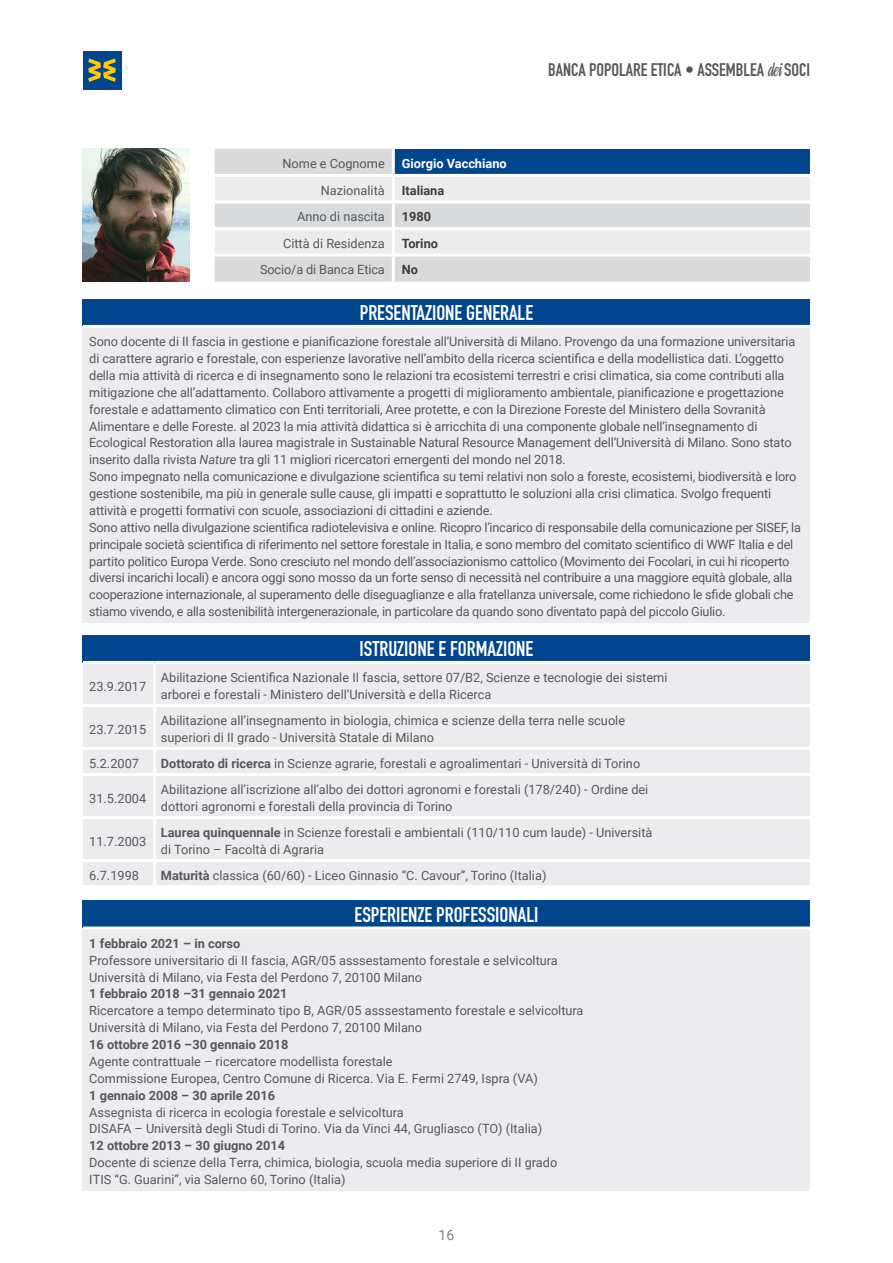
<style>
.page{position:relative;width:893px;height:1263px;background:#fff}
.page>*{position:absolute;margin:0;border:0;box-sizing:border-box;transform-origin:0 0}
.BE18_TAB_H1{font:21px "DIN Engschrift Std";color:#fff}
.t1{font:18px "DIN Engschrift Std";color:#57585a}
.t2{font:14.1px "Roboto";color:#808285}
.BE18_TAB_CV_testi{font:12.75px/16.8px "Roboto";letter-spacing:-.01em;color:#57585a}
.BE18_TAB_CV_testi-2{font:700 12.75px "Roboto";color:#57585a}
.BE18_TAB_CV_testi-3{font:700 12.75px "Roboto";color:#3e3e3f}
.BE18_TAB_CV_testi-4{font:700 12.75px "Roboto";color:#fff}
.s1{font-family:"Linotype Gneisenauette";font-weight:300}
.s2{font-style:italic}
.s3{font-weight:700}
</style>
<div class="page">
<div style="left:83px;top:51px;width:38px;height:38px;background:#01468c"></div>
<svg style="left:88px;top:58px;width:28px;height:24px"></svg>
<div style="left:83px;top:299px;width:727px;height:27px;background:#01468c"></div>
<div style="left:83px;top:326px;width:727px;height:297px;background:#ececee"></div>
<hr style="left:83px;top:325px;width:727px;height:3px;background:#fff">
<div style="left:83px;top:900px;width:727px;height:28px;background:#01468c"></div>
<div style="left:83px;top:928px;width:727px;height:262px;background:#ececee"></div>
<hr style="left:83px;top:926px;width:727px;height:3px;background:#fff">
<div style="left:215px;top:149px;width:595px;height:133px;background:#d9dadc"></div>
<div style="left:393px;top:149px;width:417px;height:26px;background:#01468c"></div>
<svg style="left:215px;top:177px;width:595px;height:77px;background:#e5e6e8"></svg>
<hr style="left:215px;top:254px;width:178px;height:3px;background:#fff">
<hr style="left:393px;top:254px;width:417px;height:3px;background:#fff">
<hr style="left:392px;top:257px;width:3px;height:25px;background:#fff">
<hr style="left:392px;top:149px;width:3px;height:25px;background:#fff">
<hr style="left:215px;top:174px;width:178px;height:3px;background:#fff">
<hr style="left:393px;top:174px;width:417px;height:3px;background:#fff">
<hr style="left:392px;top:177px;width:3px;height:23px;background:#fff">
<hr style="left:215px;top:200px;width:178px;height:3px;background:#fff">
<hr style="left:393px;top:200px;width:417px;height:3px;background:#fff">
<hr style="left:392px;top:203px;width:3px;height:24px;background:#fff">
<hr style="left:215px;top:227px;width:178px;height:3px;background:#fff">
<hr style="left:393px;top:227px;width:417px;height:3px;background:#fff">
<hr style="left:392px;top:230px;width:3px;height:24px;background:#fff">
<img style="left:83px;top:149px;width:106px;height:133px">
<div style="left:83px;top:635px;width:727px;height:27px;background:#01468c"></div>
<div style="left:83px;top:664px;width:727px;height:221px;background:#ececee"></div>
<hr style="left:153px;top:664px;width:3px;height:40px;background:#fff">
<hr style="left:83px;top:704px;width:71px;height:3px;background:#fff">
<hr style="left:154px;top:704px;width:656px;height:3px;background:#fff">
<hr style="left:153px;top:707px;width:3px;height:40px;background:#fff">
<hr style="left:83px;top:747px;width:71px;height:3px;background:#fff">
<hr style="left:154px;top:747px;width:656px;height:3px;background:#fff">
<hr style="left:153px;top:750px;width:3px;height:23px;background:#fff">
<hr style="left:83px;top:773px;width:71px;height:3px;background:#fff">
<hr style="left:154px;top:773px;width:656px;height:3px;background:#fff">
<hr style="left:153px;top:776px;width:3px;height:40px;background:#fff">
<hr style="left:83px;top:816px;width:71px;height:3px;background:#fff">
<hr style="left:154px;top:816px;width:656px;height:3px;background:#fff">
<hr style="left:153px;top:819px;width:3px;height:40px;background:#fff">
<hr style="left:83px;top:859px;width:71px;height:3px;background:#fff">
<hr style="left:154px;top:859px;width:656px;height:3px;background:#fff">
<hr style="left:153px;top:862px;width:3px;height:23px;background:#fff">
<hr style="left:83px;top:661px;width:71px;height:3px;background:#fff">
<hr style="left:154px;top:661px;width:656px;height:3px;background:#fff">
<p class="BE18_TAB_CV_testi" style="left:282px;top:155px;width:104px">Nome e Cognome</p>
<p class="BE18_TAB_CV_testi-4" style="left:402px;top:155px;width:106px">Giorgio Vacchiano</p>
<p class="BE18_TAB_CV_testi" style="left:321px;top:181px;width:65px">Nazionalità</p>
<p class="BE18_TAB_CV_testi-3" style="left:402px;top:181px;width:44px">Italiana</p>
<p class="BE18_TAB_CV_testi" style="left:297px;top:208px;width:89px">Anno di nascita</p>
<p class="BE18_TAB_CV_testi-3" style="left:402px;top:208px;width:31px">1980</p>
<p class="BE18_TAB_CV_testi" style="left:283px;top:234px;width:103px">Città di Residenza</p>
<p class="BE18_TAB_CV_testi-3" style="left:402px;top:234px;width:38px">Torino</p>
<p class="BE18_TAB_CV_testi" style="left:260px;top:261px;width:126px">Socio/a di Banca Etica</p>
<p class="BE18_TAB_CV_testi-3" style="left:402px;top:261px;width:18px">No</p>
<h2 class="t1" style="left:548px;top:59px;width:263px">BANCA POPOLARE ETICA • ASSEMBLEA <span class="s1">dei</span> SOCI</h2>
<p class="BE18_TAB_H1" style="left:360px;top:300px;width:175px">PRESENTAZIONE GENERALE</p>
<p class="BE18_TAB_CV_testi" style="left:89px;top:333px;width:707px">Sono docente di II fascia in gestione e pianificazione forestale all’Università di Milano. Provengo da una formazione universitaria di carattere agrario e forestale, con esperienze lavorative nell’ambito della ricerca scientifica e della modellistica dati. L’oggetto della mia attività di ricerca e di insegnamento sono le relazioni tra ecosistemi terrestri e crisi climatica, sia come contributi alla mitigazione che all’adattamento. Collaboro attivamente a progetti di miglioramento ambientale, pianificazione e progettazione forestale e adattamento climatico con Enti territoriali, Aree protette, e con la Direzione Foreste del Ministero della Sovranità Alimentare e delle Foreste. al 2023 la mia attività didattica si è arricchita di una componente globale nell’insegnamento di Ecological Restoration alla laurea magistrale in Sustainable Natural Resource Management dell’Università di Milano. Sono stato inserito dalla rivista <span class="s2">Nature</span> tra gli 11 migliori ricercatori emergenti del mondo nel 2018.</p>
<p class="BE18_TAB_CV_testi" style="left:89px;top:468px;width:709px">Sono impegnato nella comunicazione e divulgazione scientifica su temi relativi non solo a foreste, ecosistemi, biodiversità e loro gestione sostenibile, ma più in generale sulle cause, gli impatti e soprattutto le soluzioni alla crisi climatica. Svolgo frequenti attività e progetti formativi con scuole, associazioni di cittadini e aziende.</p>
<p class="BE18_TAB_CV_testi" style="left:89px;top:518px;width:713px">Sono attivo nella divulgazione scientifica radiotelevisiva e online. Ricopro l’incarico di responsabile della comunicazione per SISEF, la principale società scientifica di riferimento nel settore forestale in Italia, e sono membro del comitato scientifico di WWF Italia e del partito politico Europa Verde. Sono cresciuto nel mondo dell’associazionismo cattolico (Movimento dei Focolari, in cui hi ricoperto diversi incarichi locali) e ancora oggi sono mosso da un forte senso di necessità nel contribuire a una maggiore equità globale, alla cooperazione internazionale, al superamento delle diseguaglianze e alla fratellanza universale, come richiedono le sfide globali che stiamo vivendo, e alla sostenibilità intergenerazionale, in particolare da quando sono diventato papà del piccolo Giulio.</p>
<p class="BE18_TAB_CV_testi" style="left:89px;top:677px;width:58px">23.9.2017</p>
<p class="BE18_TAB_CV_testi" style="left:89px;top:720px;width:58px">23.7.2015</p>
<p class="BE18_TAB_H1" style="left:360px;top:636px;width:175px">ISTRUZIONE E FORMAZIONE</p>
<p class="BE18_TAB_CV_testi" style="left:161px;top:669px;width:508px">Abilitazione Scientifica Nazionale II fascia, settore 07/B2, Scienze e tecnologie dei sistemi</p>
<p class="BE18_TAB_CV_testi" style="left:161px;top:686px;width:332px">arborei e forestali - Ministero dell’Università e della Ricerca</p>
<p class="BE18_TAB_CV_testi" style="left:161px;top:712px;width:466px">Abilitazione all’insegnamento in biologia, chimica e scienze della terra nelle scuole</p>
<p class="BE18_TAB_CV_testi" style="left:161px;top:729px;width:275px">superiori di II grado - Università Statale di Milano</p>
<p class="BE18_TAB_CV_testi" style="left:89px;top:755px;width:51px">5.2.2007</p>
<p class="BE18_TAB_CV_testi" style="left:161px;top:755px;width:481px"><span class="s3">Dottorato di ricerca</span> in Scienze agrarie, forestali e agroalimentari - Università di Torino</p>
<p class="BE18_TAB_CV_testi" style="left:89px;top:789px;width:58px">31.5.2004</p>
<p class="BE18_TAB_CV_testi" style="left:161px;top:781px;width:489px">Abilitazione all’iscrizione all’albo dei dottori agronomi e forestali (178/240) - Ordine dei</p>
<p class="BE18_TAB_CV_testi" style="left:161px;top:798px;width:293px">dottori agronomi e forestali della provincia di Torino</p>
<p class="BE18_TAB_CV_testi" style="left:89px;top:832px;width:58px">11.7.2003</p>
<p class="BE18_TAB_CV_testi" style="left:161px;top:824px;width:493px"><span class="s3">Laurea quinquennale</span> in Scienze forestali e ambientali (110/110 cum laude) - Università</p>
<p class="BE18_TAB_CV_testi" style="left:161px;top:841px;width:165px">di Torino – Facoltà di Agraria</p>
<p class="BE18_TAB_CV_testi" style="left:89px;top:867px;width:51px">6.7.1998</p>
<p class="BE18_TAB_CV_testi" style="left:161px;top:867px;width:387px"><span class="s3">Maturità</span> classica (60/60) - Liceo Ginnasio “C. Cavour”, Torino (Italia)</p>
<p class="BE18_TAB_H1" style="left:355px;top:902px;width:185px">ESPERIENZE PROFESSIONALI</p>
<p class="BE18_TAB_CV_testi-2" style="left:89px;top:934px;width:152px">1 febbraio 2021 – in corso</p>
<p class="BE18_TAB_CV_testi" style="left:89px;top:951px;width:470px">Professore universitario di II fascia, AGR/05 asssestamento forestale e selvicoltura</p>
<p class="BE18_TAB_CV_testi" style="left:89px;top:968px;width:334px">Università di Milano, via Festa del Perdono 7, 20100 Milano</p>
<p class="BE18_TAB_CV_testi-2" style="left:89px;top:985px;width:200px">1 febbraio 2018 –31 gennaio 2021</p>
<p class="BE18_TAB_CV_testi" style="left:89px;top:1002px;width:496px">Ricercatore a tempo determinato tipo B, AGR/05 asssestamento forestale e selvicoltura</p>
<p class="BE18_TAB_CV_testi" style="left:89px;top:1019px;width:334px">Università di Milano, via Festa del Perdono 7, 20100 Milano</p>
<p class="BE18_TAB_CV_testi-2" style="left:89px;top:1035px;width:201px">16 ottobre 2016 –30 gennaio 2018</p>
<p class="BE18_TAB_CV_testi" style="left:89px;top:1052px;width:305px">Agente contrattuale – ricercatore modellista forestale</p>
<p class="BE18_TAB_CV_testi" style="left:89px;top:1069px;width:450px">Commissione Europea, Centro Comune di Ricerca. Via E. Fermi 2749, Ispra (VA)</p>
<p class="BE18_TAB_CV_testi-2" style="left:89px;top:1086px;width:187px">1 gennaio 2008 – 30 aprile 2016</p>
<p class="BE18_TAB_CV_testi" style="left:89px;top:1103px;width:316px">Assegnista di ricerca in ecologia forestale e selvicoltura</p>
<p class="BE18_TAB_CV_testi" style="left:89px;top:1120px;width:454px">DISAFA – Università degli Studi di Torino. Via da Vinci 44, Grugliasco (TO) (Italia)</p>
<p class="BE18_TAB_CV_testi-2" style="left:89px;top:1137px;width:197px">12 ottobre 2013 – 30 giugno 2014</p>
<p class="BE18_TAB_CV_testi" style="left:89px;top:1154px;width:469px">Docente di scienze della Terra, chimica, biologia, scuola media superiore di II grado</p>
<p class="BE18_TAB_CV_testi" style="left:89px;top:1171px;width:258px">ITIS “G. Guarini”, via Salerno 60, Torino (Italia)</p>
<p class="t2" style="left:439px;top:1224px;width:17px">16</p>
</div>
